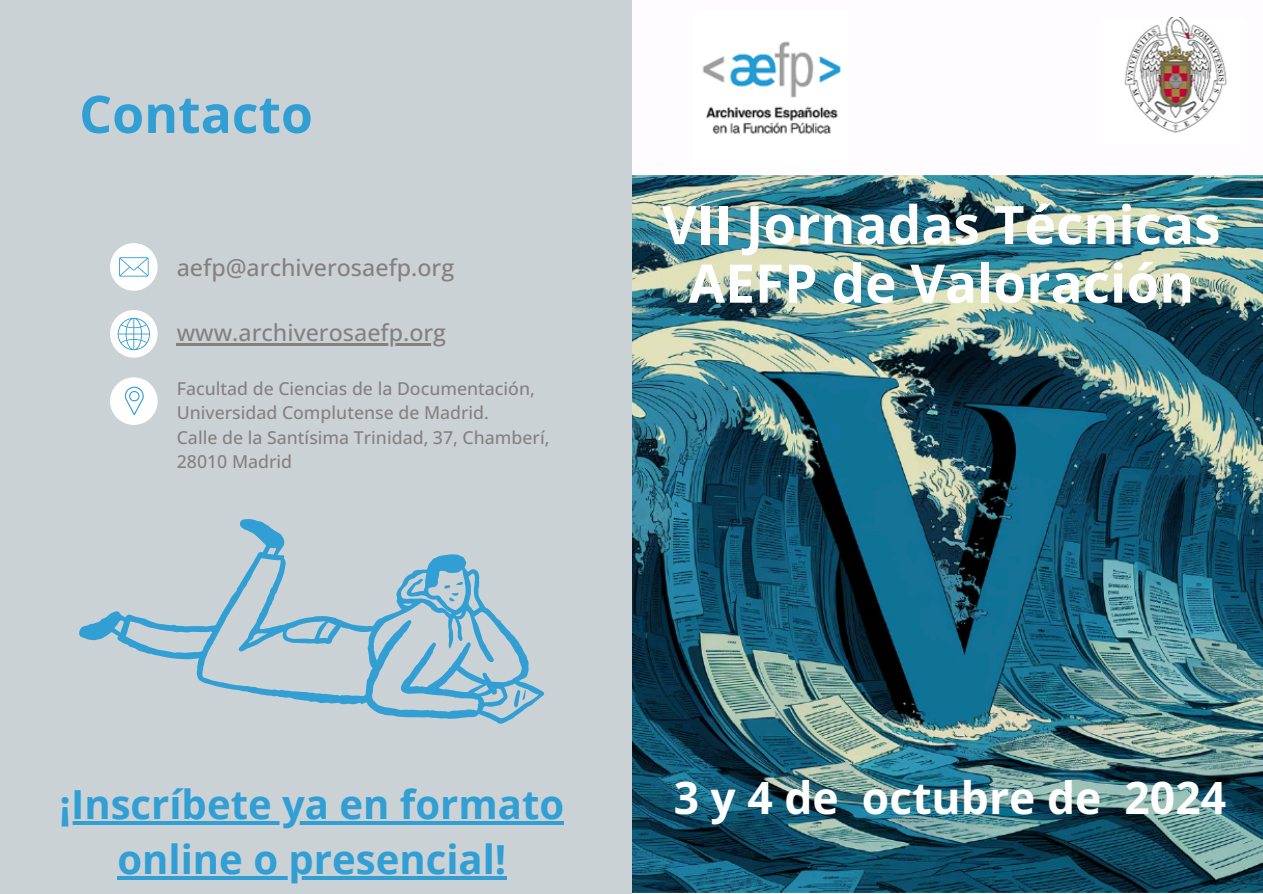
<style>
.page{position:relative;width:1263px;height:894px;background:#fff}
.page>*{position:absolute;margin:0;border:0;box-sizing:border-box;transform-origin:0 0}
.t1{font:700 53.25px/58.5px "Open Sans";color:#fff;text-align:center}
.t2{font:700 51.75px "Open Sans";color:#319ed4}
.t3{font:700 44.4px "Open Sans";color:#fff}
.t4{font:700 40.05px "Open Sans";color:#319ed4}
.t5{font:500 23.25px "Open Sans";color:#858080}
.t6{font:500 17.7px/24.5px "Open Sans";color:#858080}
</style>
<div class="page">
<img style="left:631px;top:175px;width:632px;height:718px">
<div style="left:0;top:0;width:631px;height:893px;background:#cad2d6"></div>
<div style="left:110px;top:243px;width:48px;height:48px;background:#fff;border-radius:50%"></div>
<svg style="left:119px;top:257px;width:30px;height:19px"></svg>
<div style="left:110px;top:377px;width:48px;height:48px;background:#fff;border-radius:50%"></div>
<svg style="left:125px;top:386px;width:19px;height:29px"></svg>
<svg style="left:79px;top:519px;width:466px;height:204px"></svg>
<svg style="left:444px;top:581px;width:19px;height:21px"></svg>
<svg style="left:514px;top:689px;width:12px;height:18px"></svg>
<div style="left:110px;top:310px;width:48px;height:47px;background:#fff;border-radius:50%"></div>
<svg style="left:118px;top:318px;width:32px;height:32px"></svg>
<img style="left:702px;top:41px;width:139px;height:93px">
<img style="left:1124px;top:18px;width:103px;height:115px">
<hr style="left:177px;top:343px;width:269px;height:2px;background:#858080">
<svg style="left:72px;top:821px;width:492px;height:3px"></svg>
<svg style="left:117px;top:876px;width:389px;height:3px"></svg>
<p class="t2" style="left:79px;top:78px;width:235px">Contacto</p>
<p class="t5" style="left:177px;top:251px;width:279px">aefp@archiverosaefp.org</p>
<p class="t5" style="left:177px;top:316px;width:271px">www.archiverosaefp.org</p>
<h3 class="t6" style="left:177px;top:375px;width:360px">Facultad de Ciencias de la Documentación,<br>Universidad Complutense de Madrid.</h3>
<h3 class="t6" style="left:177px;top:424px;width:374px">Calle de la Santísima Trinidad, 37, Chamberí,<br>28010 Madrid</h3>
<p class="t1" style="left:662px;top:194px;width:560px">VII Jornadas Técnicas<br>AEFP de Valoración</p>
<p class="t4" style="left:60px;top:775px;width:506px">¡Inscríbete ya en formato</p>
<h2 class="t3" style="left:674px;top:766px;width:554px">3 y 4 de octubre de 2024</h2>
<p class="t4" style="left:117px;top:830px;width:391px">online o presencial!</p>
</div>
